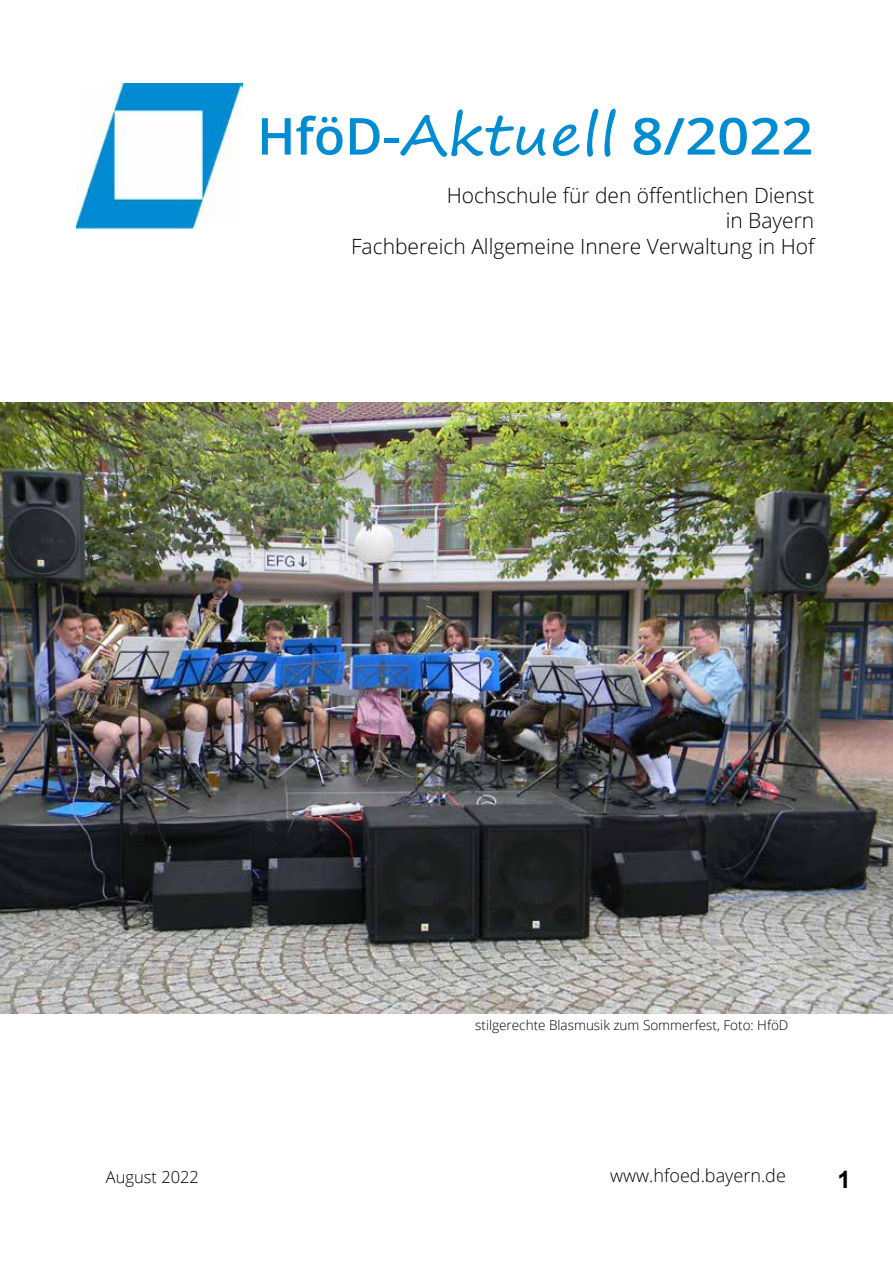
<style>
.page{position:relative;width:893px;height:1263px;background:#fff}
.page>*{position:absolute;margin:0;border:0;box-sizing:border-box;transform-origin:0 0}
.t1{font:600 51px "Open Sans";color:#008cd2}
.t2{font:700 24px "Arial";color:#000}
.t3{font:300 21px/25.2px "Open Sans";color:#000;text-align:right}
.t4{font:300 18px "Open Sans";color:#000}
.t5{font:300 16.5px "Open Sans";color:#000}
.t6{font:300 13.5px "Open Sans";color:#000}
.s1{font-family:"Segoe Print";font-weight:400;font-size:55.5px}
</style>
<div class="page">
<img style="left:77px;top:84px;width:166px;height:144px">
<img style="left:0;top:402px;width:893px;height:612px">
<h1 class="t1" style="left:257px;top:101px;width:558px">HföD-<span class="s1">Aktuell</span> 8/2022</h1>
<p class="t3" style="left:351px;top:182px;width:465px">Hochschule für den öffentlichen Dienst<br>in Bayern<br>Fachbereich Allgemeine Innere Verwaltung in Hof</p>
<p class="t6" style="left:475px;top:1016px;width:315px">stilgerechte Blasmusik zum Sommerfest, Foto: HföD</p>
<p class="t5" style="left:106px;top:1165px;width:95px">August 2022</p>
<p class="t4" style="left:610px;top:1163px;width:177px">www.hfoed.bayern.de</p>
<p class="t2" style="left:837px;top:1163px;width:15px">1</p>
</div>
